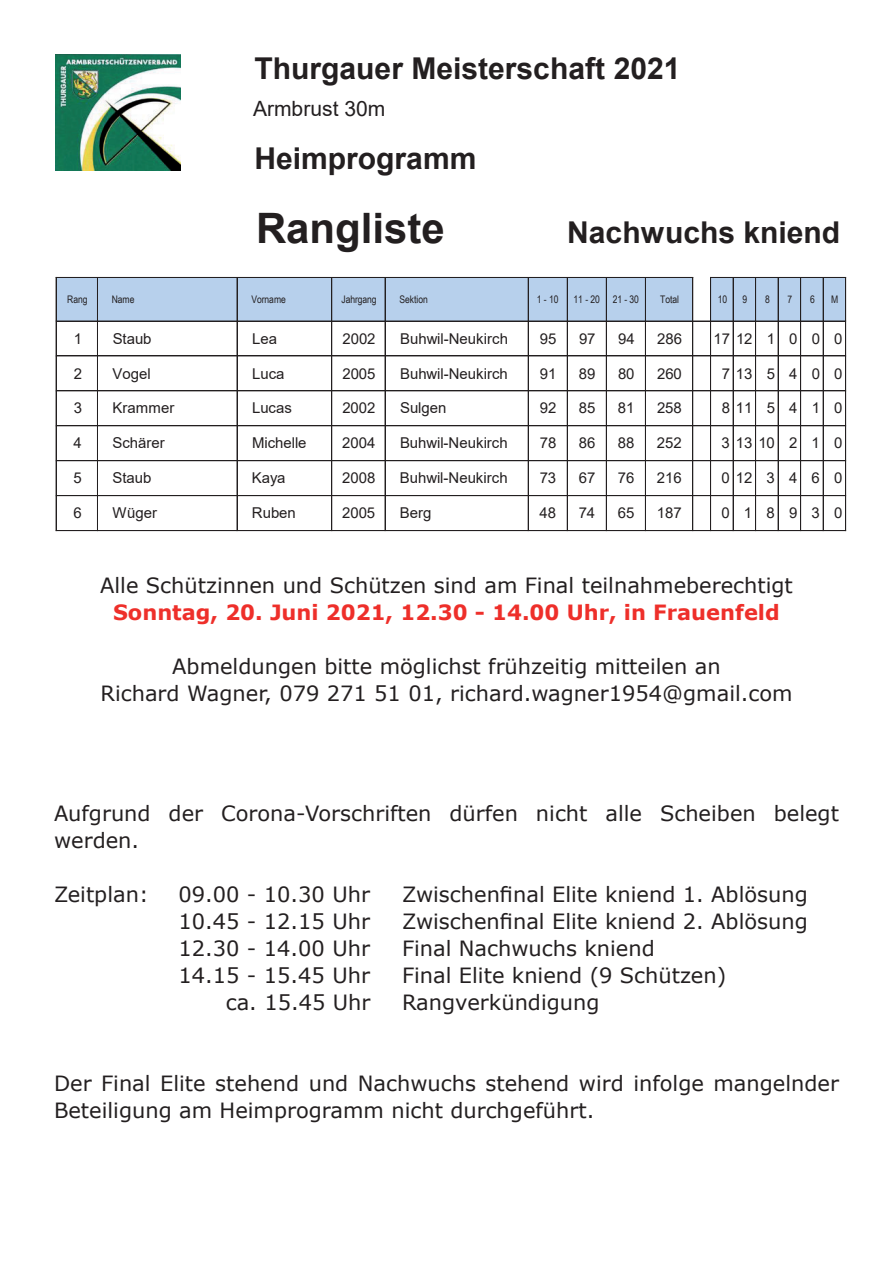
<style>
.page{position:relative;width:893px;height:1263px;background:#fff}
.page>*{position:absolute;margin:0;border:0;box-sizing:border-box;transform-origin:0 0}
.t1{font:700 42px "Arial";color:#231f20}
.t2{font:700 30px "Arial";color:#231f20}
.t3{font:21px/27px "Verdana";color:#231f20}
.t4{font:700 21px "Verdana";color:#ee2f2a}
.t5{font:21px "Arial";color:#231f20}
.t6{font:15px "Arial";color:#231f20}
.t7{font:15px "Arial";letter-spacing:.95em;color:#231f20}
.t8{font:10.5px "Arial Narrow";letter-spacing:-.01em;color:#231f20}
</style>
<div class="page">
<div style="left:56px;top:277px;width:637px;height:44px;background:#b7d0ec"></div>
<div style="left:710px;top:277px;width:136px;height:44px;background:#b7d0ec"></div>
<hr style="left:56px;top:277px;width:637px;height:1px;background:#231f20">
<hr style="left:56px;top:277px;width:1px;height:254px;background:#231f20">
<hr style="left:97px;top:278px;width:1px;height:253px;background:#231f20">
<hr style="left:237px;top:278px;width:1px;height:253px;background:#231f20">
<hr style="left:331px;top:278px;width:1px;height:253px;background:#231f20">
<hr style="left:332px;top:278px;width:1px;height:253px;background:#231f20">
<hr style="left:385px;top:278px;width:1px;height:253px;background:#231f20">
<hr style="left:528px;top:278px;width:1px;height:253px;background:#231f20">
<hr style="left:567px;top:278px;width:1px;height:253px;background:#231f20">
<hr style="left:606px;top:278px;width:1px;height:253px;background:#231f20">
<hr style="left:645px;top:278px;width:1px;height:253px;background:#231f20">
<hr style="left:692px;top:278px;width:1px;height:253px;background:#231f20">
<hr style="left:693px;top:278px;width:1px;height:253px;background:#231f20">
<hr style="left:710px;top:277px;width:1px;height:254px;background:#231f20">
<hr style="left:733px;top:278px;width:1px;height:253px;background:#231f20">
<hr style="left:755px;top:278px;width:1px;height:253px;background:#231f20">
<hr style="left:778px;top:278px;width:1px;height:253px;background:#231f20">
<hr style="left:800px;top:278px;width:1px;height:253px;background:#231f20">
<hr style="left:823px;top:278px;width:1px;height:253px;background:#231f20">
<hr style="left:845px;top:278px;width:1px;height:253px;background:#231f20">
<hr style="left:711px;top:277px;width:135px;height:1px;background:#231f20">
<hr style="left:56px;top:321px;width:790px;height:1px;background:#231f20">
<hr style="left:56px;top:356px;width:790px;height:1px;background:#231f20">
<hr style="left:56px;top:391px;width:790px;height:1px;background:#231f20">
<hr style="left:56px;top:425px;width:790px;height:1px;background:#231f20">
<hr style="left:56px;top:426px;width:790px;height:1px;background:#231f20">
<hr style="left:56px;top:460px;width:790px;height:1px;background:#231f20">
<hr style="left:56px;top:461px;width:790px;height:1px;background:#231f20">
<hr style="left:56px;top:495px;width:790px;height:1px;background:#231f20">
<hr style="left:56px;top:530px;width:790px;height:1px;background:#231f20">
<img style="left:55px;top:55px;width:126px;height:116px">
<h2 class="t2" style="left:254px;top:47px;width:428px">Thurgauer Meisterschaft 2021</h2>
<p class="t5" style="left:253px;top:94px;width:134px">Armbrust 30m</p>
<h2 class="t2" style="left:254px;top:137px;width:224px">Heimprogramm</h2>
<h1 class="t1" style="left:256px;top:199px;width:190px">Rangliste</h1>
<h2 class="t2" style="left:567px;top:211px;width:275px">Nachwuchs kniend</h2>
<p class="t8" style="left:67px;top:292px;width:22px">Rang</p>
<p class="t8" style="left:112px;top:292px;width:24px">Name</p>
<p class="t8" style="left:251px;top:292px;width:36px">Vorname</p>
<p class="t8" style="left:341px;top:292px;width:37px">Jahrgang</p>
<p class="t8" style="left:399px;top:292px;width:30px">Sektion</p>
<p class="t8" style="left:537px;top:292px;width:23px">1 - 10</p>
<p class="t8" style="left:574px;top:292px;width:67px">11 - 20 21 - 30</p>
<p class="t8" style="left:660px;top:292px;width:20px">Total</p>
<p class="t8" style="left:718px;top:292px;width:11px">10</p>
<p class="t8" style="left:742px;top:292px;width:6px">9</p>
<p class="t8" style="left:765px;top:292px;width:6px">8</p>
<p class="t8" style="left:788px;top:292px;width:6px">7</p>
<p class="t8" style="left:810px;top:292px;width:6px">6</p>
<p class="t8" style="left:831px;top:292px;width:9px">M</p>
<p class="t6" style="left:74px;top:328px;width:10px">1</p>
<p class="t6" style="left:113px;top:328px;width:40px">Staub</p>
<p class="t6" style="left:252px;top:328px;width:26px">Lea</p>
<p class="t6" style="left:342px;top:328px;width:35px">2002</p>
<p class="t6" style="left:400px;top:328px;width:109px">Buhwil-Neukirch</p>
<p class="t6" style="left:540px;top:328px;width:18px">95</p>
<p class="t6" style="left:579px;top:328px;width:18px">97</p>
<p class="t6" style="left:618px;top:328px;width:18px">94</p>
<p class="t6" style="left:657px;top:328px;width:26px">286</p>
<p class="t7" style="left:713px;top:328px;width:131px">17121000</p>
<p class="t6" style="left:74px;top:363px;width:10px">2</p>
<p class="t6" style="left:113px;top:363px;width:40px">Vogel</p>
<p class="t6" style="left:252px;top:363px;width:34px">Luca</p>
<p class="t6" style="left:342px;top:363px;width:35px">2005</p>
<p class="t6" style="left:400px;top:363px;width:109px">Buhwil-Neukirch</p>
<p class="t6" style="left:540px;top:363px;width:18px">91</p>
<p class="t6" style="left:579px;top:363px;width:18px">89</p>
<p class="t6" style="left:618px;top:363px;width:18px">80</p>
<p class="t6" style="left:657px;top:363px;width:26px">260</p>
<p class="t7" style="left:722px;top:363px;width:122px">7135400</p>
<p class="t6" style="left:74px;top:398px;width:10px">3</p>
<p class="t6" style="left:113px;top:398px;width:64px">Krammer</p>
<p class="t6" style="left:252px;top:398px;width:41px">Lucas</p>
<p class="t6" style="left:342px;top:398px;width:35px">2002</p>
<p class="t6" style="left:400px;top:398px;width:48px">Sulgen</p>
<p class="t6" style="left:540px;top:398px;width:18px">92</p>
<p class="t6" style="left:579px;top:398px;width:18px">85</p>
<p class="t6" style="left:618px;top:398px;width:18px">81</p>
<p class="t6" style="left:657px;top:398px;width:26px">258</p>
<p class="t7" style="left:722px;top:398px;width:122px">8115410</p>
<p class="t6" style="left:74px;top:433px;width:10px">4</p>
<p class="t6" style="left:112px;top:433px;width:54px">Schärer</p>
<p class="t6" style="left:252px;top:433px;width:56px">Michelle</p>
<p class="t6" style="left:342px;top:433px;width:35px">2004</p>
<p class="t6" style="left:400px;top:433px;width:109px">Buhwil-Neukirch</p>
<p class="t6" style="left:540px;top:433px;width:18px">78</p>
<p class="t6" style="left:579px;top:433px;width:18px">86</p>
<p class="t6" style="left:618px;top:433px;width:18px">88</p>
<p class="t6" style="left:657px;top:433px;width:26px">252</p>
<p class="t6" style="left:722px;top:433px;width:122px">31310 2 1 0</p>
<p class="t6" style="left:74px;top:468px;width:10px">5</p>
<p class="t6" style="left:112px;top:468px;width:40px">Staub</p>
<p class="t6" style="left:252px;top:468px;width:35px">Kaya</p>
<p class="t6" style="left:342px;top:468px;width:35px">2008</p>
<p class="t6" style="left:400px;top:468px;width:109px">Buhwil-Neukirch</p>
<p class="t6" style="left:540px;top:468px;width:18px">73</p>
<p class="t6" style="left:579px;top:468px;width:18px">67</p>
<p class="t6" style="left:618px;top:468px;width:18px">76</p>
<p class="t6" style="left:657px;top:468px;width:26px">216</p>
<p class="t7" style="left:721px;top:468px;width:122px">0123460</p>
<p class="t6" style="left:74px;top:503px;width:10px">6</p>
<p class="t6" style="left:112px;top:503px;width:46px">Wüger</p>
<p class="t6" style="left:252px;top:503px;width:45px">Ruben</p>
<p class="t6" style="left:342px;top:503px;width:35px">2005</p>
<p class="t6" style="left:400px;top:503px;width:33px">Berg</p>
<p class="t6" style="left:540px;top:503px;width:18px">48</p>
<p class="t6" style="left:579px;top:503px;width:18px">74</p>
<p class="t6" style="left:618px;top:503px;width:18px">65</p>
<p class="t6" style="left:657px;top:503px;width:26px">187</p>
<p class="t6" style="left:721px;top:503px;width:122px">018930</p>
<p class="t3" style="left:100px;top:572px;width:694px">Alle Schützinnen und Schützen sind am Final teilnahmeberechtigt</p>
<p class="t4" style="left:113px;top:597px;width:668px">Sonntag, 20. Juni 2021, 12.30 - 14.00 Uhr, in Frauenfeld</p>
<p class="t3" style="left:100px;top:653px;width:694px;text-align:center">Abmeldungen bitte möglichst frühzeitig mitteilen an<br>Richard Wagner, 079 271 51 01, richard.wagner1954@gmail.com</p>
<p class="t3" style="left:54px;top:799px;width:786px">Aufgrund der Corona-Vorschriften dürfen nicht alle Scheiben belegt werden.</p>
<p class="t3" style="left:54px;top:880px;width:96px">Zeitplan:</p>
<p class="t3" style="left:179px;top:880px;width:193px">09.00 - 10.30 Uhr</p>
<p class="t3" style="left:402px;top:880px;width:407px">Zwischenfinal Elite kniend 1. Ablösung</p>
<p class="t3" style="left:179px;top:907px;width:193px">10.45 - 12.15 Uhr</p>
<p class="t3" style="left:402px;top:907px;width:407px">Zwischenfinal Elite kniend 2. Ablösung</p>
<p class="t3" style="left:179px;top:934px;width:193px">12.30 - 14.00 Uhr</p>
<p class="t3" style="left:402px;top:934px;width:254px">Final Nachwuchs kniend</p>
<p class="t3" style="left:179px;top:961px;width:193px">14.15 - 15.45 Uhr</p>
<p class="t3" style="left:402px;top:961px;width:326px">Final Elite kniend (9 Schützen)</p>
<p class="t3" style="left:226px;top:988px;width:146px">ca. 15.45 Uhr</p>
<p class="t3" style="left:402px;top:988px;width:199px">Rangverkündigung</p>
<p class="t3" style="left:54px;top:1069px;width:786px">Der Final Elite stehend und Nachwuchs stehend wird infolge mangelnder<br>Beteiligung am Heimprogramm nicht durchgeführt.</p>
</div>
